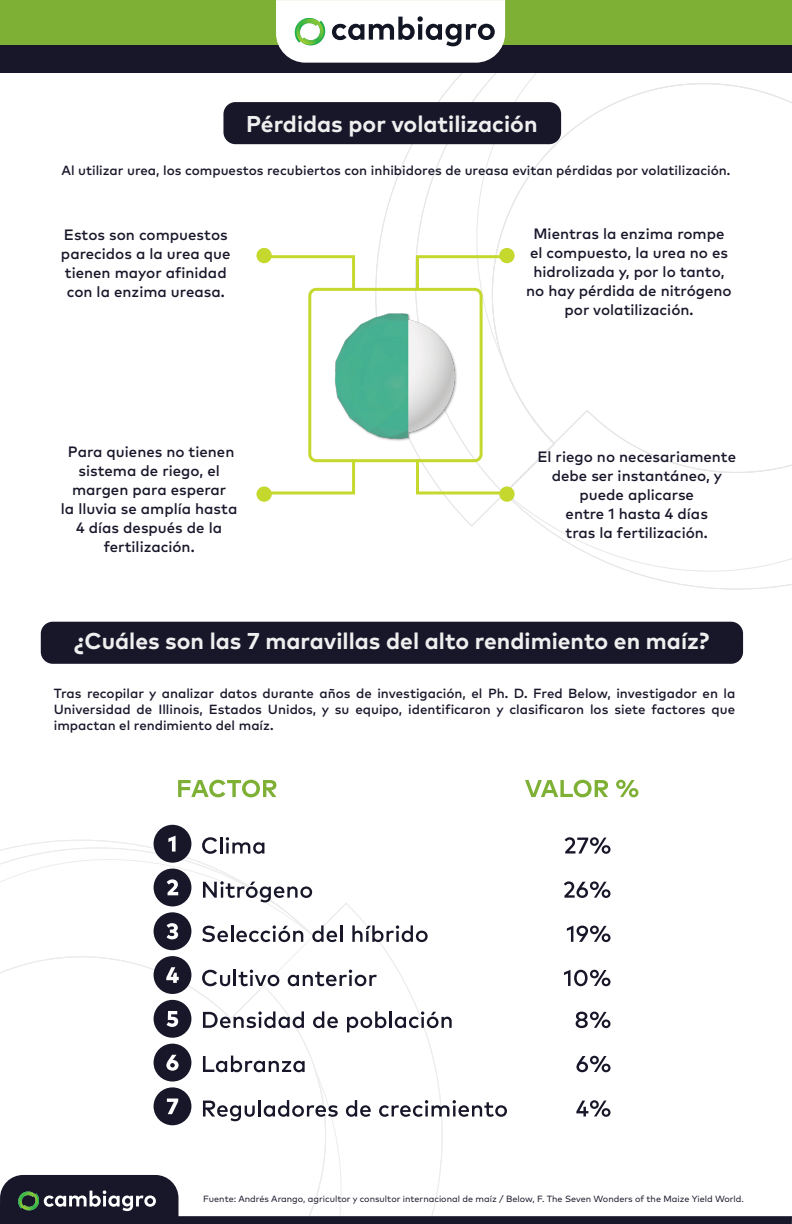
<style>
.page{position:relative;width:792px;height:1224px;background:#fff}
.page>*{position:absolute;margin:0;border:0;box-sizing:border-box;transform-origin:0 0}
.t1{font:700 22.9px "Mark Pro";color:#f0efef}
.t2{font:500 15px/19px "Mark Pro";color:#18172a;text-align:center}
.t3{font:500 13.3px/15.9px "Mark Pro";color:#18172a;text-align:justify}
.t4{font:9px "Mark Pro";color:#18172a}
</style>
<div class="page">
<svg style="left:384px;top:73px;width:408px;height:423px"></svg>
<svg style="left:0;top:824px;width:315px;height:302px"></svg>
<div style="left:0;top:0;width:792px;height:73px;background:#18172a"></div>
<div style="left:0;top:0;width:792px;height:45px;background:#7fb036"></div>
<svg style="left:276px;top:0;width:229px;height:63px;background:#dadddb"></svg>
<svg style="left:0;top:1175px;width:792px;height:49px"></svg>
<svg style="left:17px;top:1190px;width:139px;height:21px"></svg>
<div style="left:154px;top:869px;width:37px;height:37px;background:#18172a;border-radius:50%"></div>
<svg style="left:167px;top:879px;width:11px;height:16px"></svg>
<div style="left:154px;top:825px;width:37px;height:38px;background:#18172a;border-radius:50%"></div>
<svg style="left:168px;top:836px;width:8px;height:16px"></svg>
<div style="left:154px;top:912px;width:37px;height:38px;background:#18172a;border-radius:50%"></div>
<svg style="left:167px;top:923px;width:11px;height:16px"></svg>
<div style="left:154px;top:956px;width:37px;height:38px;background:#18172a;border-radius:50%"></div>
<svg style="left:166px;top:967px;width:13px;height:16px"></svg>
<div style="left:154px;top:1000px;width:37px;height:38px;background:#18172a;border-radius:50%"></div>
<svg style="left:167px;top:1011px;width:11px;height:16px"></svg>
<div style="left:154px;top:1044px;width:37px;height:38px;background:#18172a;border-radius:50%"></div>
<svg style="left:166px;top:1055px;width:13px;height:16px"></svg>
<div style="left:154px;top:1087px;width:37px;height:38px;background:#18172a;border-radius:50%"></div>
<svg style="left:167px;top:1099px;width:11px;height:15px"></svg>
<svg style="left:178px;top:780px;width:98px;height:17px"></svg>
<svg style="left:525px;top:780px;width:83px;height:17px"></svg>
<svg style="left:616px;top:780px;width:22px;height:17px"></svg>
<svg style="left:202px;top:837px;width:15px;height:17px"></svg>
<hr style="left:220px;top:837px;width:3px;height:17px;background:#18172a">
<svg style="left:226px;top:837px;width:38px;height:17px"></svg>
<svg style="left:203px;top:881px;width:109px;height:21px"></svg>
<svg style="left:202px;top:925px;width:101px;height:17px"></svg>
<svg style="left:312px;top:925px;width:30px;height:17px"></svg>
<svg style="left:352px;top:925px;width:76px;height:17px"></svg>
<svg style="left:202px;top:970px;width:77px;height:16px"></svg>
<svg style="left:288px;top:970px;width:89px;height:16px"></svg>
<svg style="left:203px;top:1011px;width:101px;height:17px"></svg>
<svg style="left:313px;top:1011px;width:25px;height:17px"></svg>
<svg style="left:347px;top:1011px;width:39px;height:21px"></svg>
<hr style="left:389px;top:1011px;width:3px;height:17px;background:#18172a">
<svg style="left:395px;top:1011px;width:57px;height:17px"></svg>
<svg style="left:203px;top:1056px;width:102px;height:16px"></svg>
<svg style="left:203px;top:1101px;width:52px;height:20px"></svg>
<hr style="left:258px;top:1100px;width:3px;height:17px;background:#18172a">
<svg style="left:264px;top:1100px;width:74px;height:17px"></svg>
<svg style="left:346px;top:1100px;width:25px;height:17px"></svg>
<svg style="left:379px;top:1100px;width:128px;height:17px"></svg>
<svg style="left:565px;top:837px;width:46px;height:17px"></svg>
<svg style="left:564px;top:881px;width:47px;height:17px"></svg>
<svg style="left:567px;top:926px;width:44px;height:16px"></svg>
<svg style="left:564px;top:970px;width:47px;height:16px"></svg>
<svg style="left:576px;top:1012px;width:35px;height:16px"></svg>
<svg style="left:576px;top:1056px;width:35px;height:16px"></svg>
<svg style="left:576px;top:1100px;width:35px;height:17px"></svg>
<div style="left:223px;top:102px;width:338px;height:42px;background:#18172a;border-radius:12px"></div>
<div style="left:41px;top:622px;width:702px;height:42px;background:#18172a;border-radius:12px"></div>
<svg style="left:262px;top:255px;width:93px;height:33px"></svg>
<div style="left:256px;top:248px;width:16px;height:15px;background:#c5d82d;border-radius:50%"></div>
<svg style="left:416px;top:459px;width:93px;height:35px"></svg>
<div style="left:499px;top:486px;width:16px;height:16px;background:#c5d82d;border-radius:50%"></div>
<svg style="left:416px;top:255px;width:93px;height:35px"></svg>
<div style="left:499px;top:248px;width:16px;height:15px;background:#c5d82d;border-radius:50%"></div>
<svg style="left:272px;top:462px;width:83px;height:32px"></svg>
<div style="left:256px;top:486px;width:16px;height:16px;background:#c5d82d;border-radius:50%"></div>
<div style="left:308px;top:288px;width:175px;height:174px;border:3px solid #c5d82d;border-radius:6px"></div>
<img style="left:334px;top:309px;width:132px;height:133px">
<h1 class="t1" style="left:246px;top:106px;width:293px">Pérdidas por volatilización</h1>
<p class="t3" style="left:61px;top:161px;width:671px">Al utilizar urea, los compuestos recubiertos con inhibidores de ureasa evitan pérdidas por volatilización.</p>
<p class="t2" style="left:61px;top:224px;width:171px">Estos son compuestos parecidos a la urea que tienen mayor afinidad con la enzima ureasa.</p>
<p class="t2" style="left:526px;top:223px;width:207px">Mientras la enzima rompe el compuesto, la urea no es hidrolizada y, por lo tanto, no hay pérdida de nitrógeno por volatilización.</p>
<p class="t2" style="left:61px;top:440px;width:178px">Para quienes no tienen sistema de riego, el margen para esperar<br>la lluvia se amplía hasta<br>4 días después de la fertilización.</p>
<p class="t2" style="left:537px;top:446px;width:200px">El riego no necesariamente debe ser instantáneo, y puede aplicarse<br>entre 1 hasta 4 días<br>tras la fertilización.</p>
<h1 class="t1" style="left:74px;top:624px;width:636px">¿Cuáles son las 7 maravillas del alto rendimiento en maíz?</h1>
<p class="t3" style="left:54px;top:684px;width:683px">Tras recopilar y analizar datos durante años de investigación, el Ph. D. Fred Below, investigador en la Universidad de Illinois, Estados Unidos, y su equipo, identificaron y clasificaron los siete factores que impactan el rendimiento del maíz.</p>
<p class="t4" style="left:203px;top:1192px;width:542px">Fuente: Andrés Arango, agricultor y consultor internacional de maíz / Below, F. The Seven Wonders of the Maize Yield World.</p>
</div>
